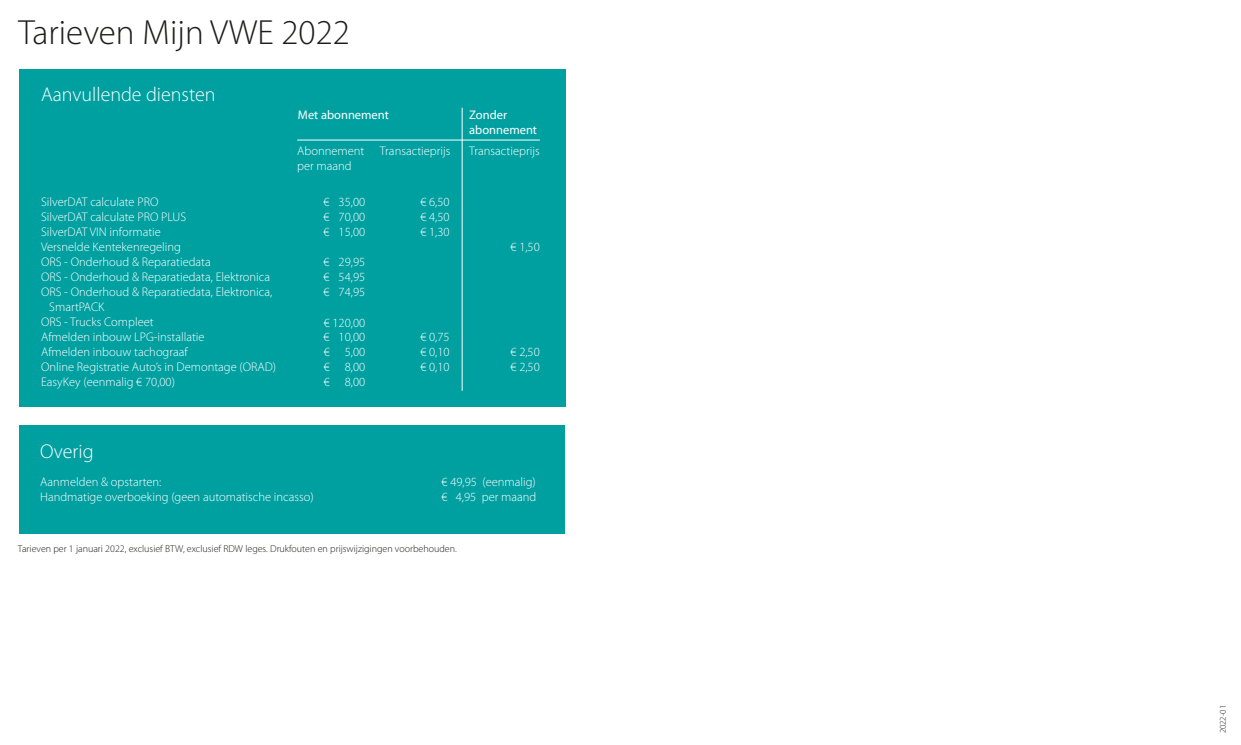
<style>
.page{position:relative;width:1241px;height:745px;background:#fff}
.page>*{position:absolute;margin:0;border:0;box-sizing:border-box;transform-origin:0 0}
.t1{font:300 35px "Myriad Pro";color:#1d1d1b}
.t2{font:300 20px "Myriad Pro";color:#fff}
.t3{font:300 12.5px/15px "Myriad Pro";color:#fff}
.t4{font:12.5px/15px "Myriad Pro";color:#fff}
.t5{font:300 10px "Myriad Pro";color:#1d1d1b}
.t6{font:300 8.75px "Myriad Pro";color:#1d1d1b}
</style>
<div class="page">
<div style="left:19px;top:425px;width:545px;height:109px;background:#00a0a1"></div>
<div style="left:19px;top:69px;width:546px;height:337px;background:#00a0a1"></div>
<hr style="left:462px;top:108px;width:1px;height:282px;background:#fff">
<hr style="left:297px;top:140px;width:242px;height:1px;background:#fff">
<p class="t1" style="left:18px;top:11px;width:333px">Tarieven Mijn VWE 2022</p>
<p class="t2" style="left:41px;top:82px;width:176px">Aanvullende diensten</p>
<p class="t3" style="left:41px;top:194px;width:119px">SilverDAT calculate PRO</p>
<p class="t3" style="left:41px;top:209px;width:147px">SilverDAT calculate PRO PLUS</p>
<p class="t3" style="left:41px;top:224px;width:121px">SilverDAT VIN informatie</p>
<p class="t3" style="left:41px;top:239px;width:141px">Versnelde Kentekenregeling</p>
<p class="t3" style="left:41px;top:254px;width:171px">ORS - Onderhoud &amp; Reparatiedata</p>
<p class="t3" style="left:41px;top:269px;width:233px">ORS - Onderhoud &amp; Reparatiedata, Elektronica<br>ORS - Onderhoud &amp; Reparatiedata, Elektronica,</p>
<p class="t3" style="left:49px;top:299px;width:57px">SmartPACK</p>
<p class="t3" style="left:41px;top:314px;width:114px">ORS - Trucks Compleet</p>
<p class="t3" style="left:41px;top:329px;width:165px">Afmelden inbouw LPG-installatie</p>
<p class="t3" style="left:41px;top:344px;width:148px">Afmelden inbouw tachograaf</p>
<p class="t3" style="left:41px;top:359px;width:237px">Online Registratie Auto’s in Demontage (ORAD)<br>EasyKey (eenmalig € 70,00)</p>
<p class="t4" style="left:298px;top:107px;width:93px">Met abonnement</p>
<p class="t4" style="left:469px;top:107px;width:69px">Zonder abonnement</p>
<p class="t3" style="left:297px;top:143px;width:69px">Abonnement per maand</p>
<p class="t3" style="left:380px;top:143px;width:72px">Transactieprijs</p>
<p class="t3" style="left:469px;top:143px;width:72px">Transactieprijs</p>
<p class="t3" style="left:323px;top:194px;width:43px">€ 35,00</p>
<p class="t3" style="left:323px;top:209px;width:43px">€ 70,00</p>
<p class="t3" style="left:323px;top:224px;width:43px">€ 15,00</p>
<p class="t3" style="left:323px;top:254px;width:43px">€ 29,95</p>
<p class="t3" style="left:323px;top:269px;width:43px">€ 54,95</p>
<p class="t3" style="left:323px;top:284px;width:43px">€ 74,95</p>
<p class="t3" style="left:323px;top:329px;width:43px">€ 10,00</p>
<p class="t3" style="left:324px;top:344px;width:43px">€ 5,00</p>
<p class="t3" style="left:324px;top:359px;width:43px">€ 8,00</p>
<p class="t3" style="left:324px;top:374px;width:43px">€ 8,00</p>
<p class="t3" style="left:323px;top:315px;width:43px">€ 120,00</p>
<p class="t3" style="left:420px;top:194px;width:31px">€ 6,50</p>
<p class="t3" style="left:420px;top:209px;width:31px">€ 4,50</p>
<p class="t3" style="left:420px;top:224px;width:31px">€ 1,30</p>
<p class="t3" style="left:420px;top:329px;width:31px;text-align:justify">€ 0,75 € 0,10 € 0,10</p>
<p class="t3" style="left:510px;top:239px;width:31px">€ 1,50</p>
<p class="t3" style="left:510px;top:344px;width:31px">€ 2,50</p>
<p class="t3" style="left:510px;top:359px;width:31px">€ 2,50</p>
<p class="t2" style="left:40px;top:439px;width:55px">Overig</p>
<p class="t3" style="left:40px;top:474px;width:123px">Aanmelden &amp; opstarten:</p>
<p class="t3" style="left:441px;top:474px;width:96px">€ 49,95 (eenmalig)</p>
<p class="t3" style="left:40px;top:489px;width:275px">Handmatige overboeking (geen automatische incasso)</p>
<p class="t3" style="left:441px;top:489px;width:96px">€ 4,95 per maand</p>
<p class="t5" style="left:18px;top:542px;width:440px">Tarieven per 1 januari 2022, exclusief BTW, exclusief RDW leges. Drukfouten en prijswijzigingen voorbehouden.</p>
<p class="t6" style="left:1217px;top:733px;width:30px;rotate:-90deg">2022-01</p>
</div>
